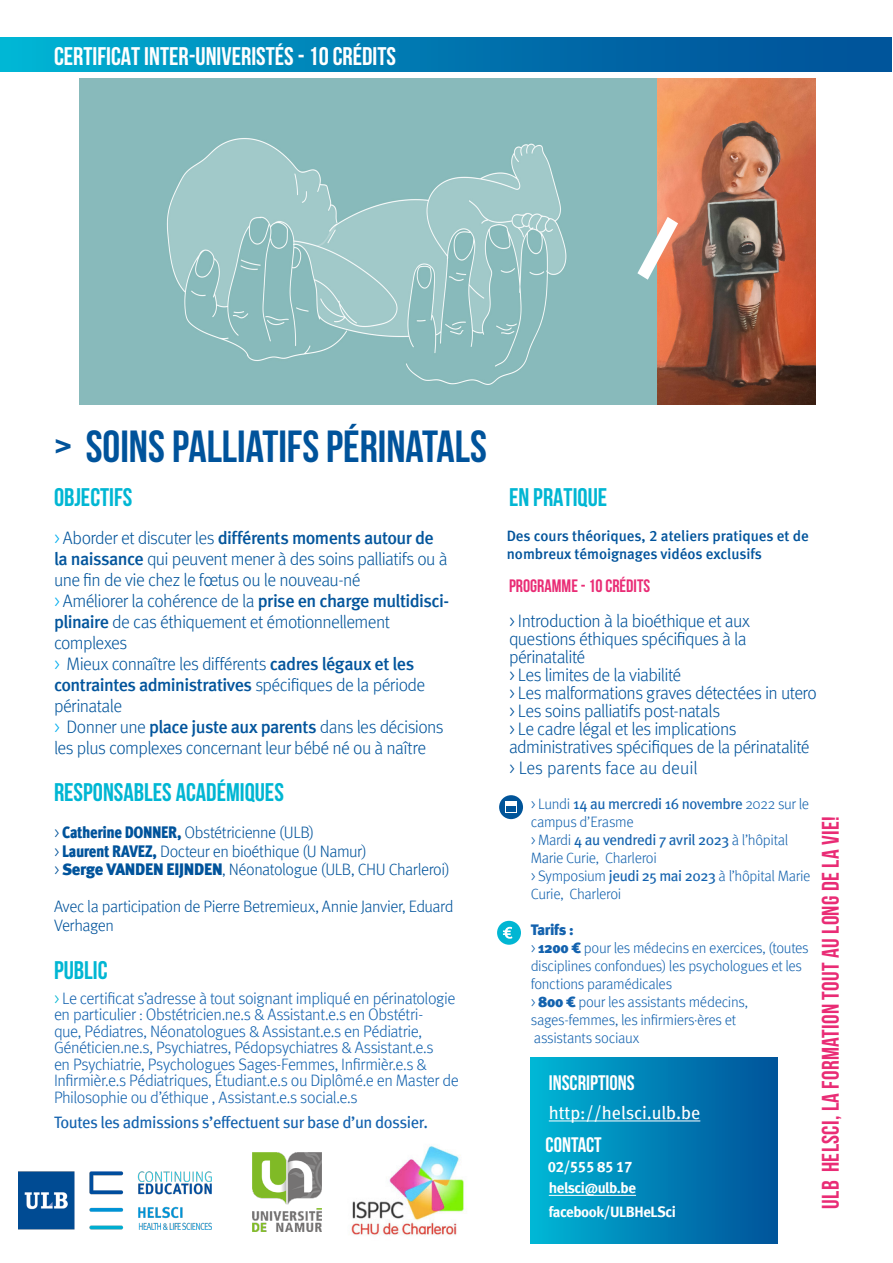
<style>
.page{position:relative;width:893px;height:1263px;background:#fff}
.page>*{position:absolute;margin:0;border:0;box-sizing:border-box;transform-origin:0 0}
.t1{font:700 45px "Bebas Neue";color:#00539b}
.t2{font:700 25.5px "Bebas Neue";color:#01b6d3}
.t3{font:700 25.5px "Bebas Neue";color:#fff}
.t4{font:700 24px "Bebas Neue";letter-spacing:.015em;color:#e92c75}
._2_Catégories{font:700 21px "Bebas Neue";color:#fff}
.t5{font:300 18px/21px "Meta";letter-spacing:-.035em;color:#03559c}
.t6{font:300 18px "Meta";letter-spacing:-.03em;color:#00539b}
.t7{font:300 18px "Meta";color:#00539b}
.t8{font:18px "Meta Book LF";color:#fff}
.t9{font:700 18px "Bebas Neue";color:#e92c75}
.t10{font:300 16.5px/16.5px "Meta";letter-spacing:-.03em;color:#1362ae}
.t11{font:300 16.5px "Meta";letter-spacing:-.03em;color:#00539b}
.t12{font:16.5px "Meta";letter-spacing:-.03em;color:#1362ae}
.t13{font:300 15px/18px "Meta";letter-spacing:-.025em;color:#1362ae}
.t14{font:15px "Meta Medium LF";color:#00539b}
.t15{font:15px "Meta Bold LF";letter-spacing:-.025em;color:#fff}
.t16{font:900 15px "Meta";letter-spacing:-.025em;color:#1362ae}
.s1{color:#00aeef}
.s2{font-family:"Meta Medium LF";font-weight:400}
.s3{font-family:"Meta Cond Black LF";font-weight:400}
.s4{font-weight:900}
.s5{font-family:"Meta Light LF";font-weight:400;color:#01b6d3}
.s6{font-weight:400}
</style>
<div class="page">
<div style="left:0;top:38px;width:892px;height:33px;background:linear-gradient(to right,#00aed1,#004894)"></div>
<div style="left:497px;top:921px;width:24px;height:24px;background:#01b6d3;border-radius:50%"></div>
<svg style="left:503px;top:927px;width:9px;height:12px"></svg>
<div style="left:499px;top:795px;width:24px;height:24px;background:#005499;border-radius:50%"></div>
<svg style="left:505px;top:801px;width:12px;height:12px"></svg>
<div style="left:506px;top:806px;width:10px;height:5px;background:#005499"></div>
<div style="left:531px;top:1057px;width:246px;height:187px;background:linear-gradient(to right,#00b5d5,#005199)"></div>
<hr style="left:549px;top:1121px;width:151px;height:1px;background:#fff">
<hr style="left:549px;top:1195px;width:87px;height:1px;background:#fff">
<img style="left:252px;top:1153px;width:70px;height:79px">
<img style="left:18px;top:1172px;width:193px;height:57px">
<img style="left:351px;top:1146px;width:113px;height:90px">
<img style="left:79px;top:79px;width:578px;height:325px">
<img style="left:657px;top:79px;width:159px;height:325px">
<svg style="left:637px;top:217px;width:41px;height:63px"></svg>
<p class="t3" style="left:54px;top:42px;width:344px">CERTIFICAT INTER-UNIVERISTÉS - 10 CRÉDITS</p>
<p class="t1" style="left:54px;top:422px;width:434px">&gt; SOINS PALLIATIFS PÉRINATALS</p>
<p class="t2" style="left:54px;top:483px;width:80px">OBJECTIFS</p>
<p class="t5" style="left:54px;top:527px;width:395px"><span class="s1">&gt;</span> Aborder et discuter les <span class="s2">différents moments autour de la naissance</span> qui peuvent mener à des soins palliatifs ou à une fin de vie chez le fœtus ou le nouveau-né</p>
<p class="t5" style="left:54px;top:590px;width:397px"><span class="s1">&gt;</span> Améliorer la cohérence de la <span class="s2">prise en charge multidisci&shy;plinaire</span> de cas éthiquement et émotionnellement</p>
<p class="t5" style="left:54px;top:632px;width:75px">complexes</p>
<p class="t5" style="left:54px;top:653px;width:373px"><span class="s1">&gt;</span> Mieux connaître les différents <span class="s2">cadres légaux et les contraintes administratives</span> spécifiques de la période périnatale</p>
<p class="t5" style="left:54px;top:716px;width:391px"><span class="s1">&gt;</span> Donner une <span class="s2">place juste aux parents</span> dans les décisions les plus complexes concernant leur bébé né ou à naître</p>
<p class="t2" style="left:54px;top:779px;width:231px">RESPONSABLES ACADÉMIQUES</p>
<p class="t11" style="left:54px;top:823px;width:262px">&gt; <span class="s3">Catherine DONNER,</span> Obstétricienne (ULB)</p>
<p class="t11" style="left:54px;top:842px;width:314px">&gt; <span class="s3">Laurent RAVEZ,</span> Docteur en bioéthique (U Namur)</p>
<p class="t11" style="left:54px;top:860px;width:397px">&gt; <span class="s4">Serge VANDEN EIJNDEN</span>, Néonatologue (ULB, CHU Charleroi)</p>
<p class="t11" style="left:54px;top:897px;width:401px">Avec la participation de Pierre Betremieux, Annie Janvier, Eduard</p>
<p class="t11" style="left:54px;top:916px;width:62px">Verhagen</p>
<p class="t2" style="left:54px;top:956px;width:55px">PUBLIC</p>
<p class="t10" style="left:54px;top:989px;width:406px"><span class="s5">&gt;</span> Le certificat s’adresse à tout soignant impliqué en périnatologie en particulier : Obstétricien.ne.s &amp; Assistant.e.s en Obstétri-<br>que, Pédiatres, Néonatologues &amp; Assistant.e.s en Pédiatrie, Généticien.ne.s, Psychiatres, Pédopsychiatres &amp; Assistant.e.s<br>en Psychiatrie, Psychologues Sages-Femmes, Infirmièr.e.s &amp; Infirmièr.e.s Pédiatriques, Étudiant.e.s ou Diplômé.e en Master de Philosophie ou d’éthique , Assistant.e.s social.e.s</p>
<p class="t12" style="left:54px;top:1112px;width:376px">Toutes les admissions s’effectuent sur base d’un dossier.</p>
<p class="t2" style="left:509px;top:483px;width:100px">EN PRATIQUE</p>
<p class="t14" style="left:507px;top:527px;width:303px">Des cours théoriques, 2 ateliers pratiques et de</p>
<p class="t14" style="left:507px;top:545px;width:257px">nombreux témoignages vidéos exclusifs</p>
<p class="t9" style="left:509px;top:576px;width:143px">PROGRAMME - 10 CRÉDITS</p>
<p class="t6" style="left:509px;top:610px;width:243px">&gt; Introduction à la bioéthique et aux</p>
<p class="t6" style="left:509px;top:628px;width:239px">questions éthiques spécifiques à la</p>
<p class="t6" style="left:509px;top:646px;width:78px">périnatalité</p>
<p class="t6" style="left:509px;top:664px;width:174px">&gt; Les limites de la viabilité</p>
<p class="t6" style="left:509px;top:682px;width:309px">&gt; Les malformations graves détectées in utero</p>
<p class="t6" style="left:509px;top:700px;width:213px">&gt; Les soins palliatifs post-natals</p>
<p class="t6" style="left:509px;top:718px;width:229px">&gt; Le cadre légal et les implications</p>
<p class="t6" style="left:509px;top:736px;width:302px">administratives spécifiques de la périnatalité</p>
<p class="t7" style="left:509px;top:758px;width:190px">&gt; Les parents face au deuil</p>
<p class="t13" style="left:531px;top:795px;width:280px">&gt; Lundi <span class="s6">14 au mercredi 16 novembre</span> 2022 sur le campus d’Erasme</p>
<p class="t13" style="left:531px;top:831px;width:259px">&gt; Mardi <span class="s6">4 au vendredi 7 avril 2023</span> à l’hôpital<br>Marie Curie, Charleroi</p>
<p class="t13" style="left:531px;top:867px;width:281px">&gt; Symposium <span class="s6">jeudi 25 mai 2023</span> à l’hôpital Marie<br>Curie, Charleroi</p>
<p class="t16" style="left:531px;top:921px;width:45px">Tarifs :</p>
<p class="t13" style="left:531px;top:939px;width:280px">&gt; <span class="s4">1200 €</span> pour les médecins en exercices, (toutes disciplines confondues) les psychologues et les fonctions paramédicales</p>
<p class="t13" style="left:531px;top:993px;width:219px">&gt; <span class="s4">800 €</span> pour les assistants médecins,</p>
<p class="t13" style="left:531px;top:1011px;width:207px">sages-femmes, les infirmiers·ères et</p>
<p class="t13" style="left:534px;top:1029px;width:107px">assistants sociaux</p>
<p class="_2_Catégories" style="left:549px;top:1072px;width:87px">INSCRIPTIONS</p>
<p class="t8" style="left:549px;top:1102px;width:153px">http://helsci.ulb.be</p>
<p class="_2_Catégories" style="left:546px;top:1133px;width:58px">CONTACT</p>
<p class="t15" style="left:548px;top:1158px;width:86px">02/555 85 17</p>
<p class="t15" style="left:549px;top:1179px;width:89px">helsci@ulb.be</p>
<p class="t15" style="left:549px;top:1202px;width:129px">facebook/ULBHeLSci</p>
<p class="t4" style="left:817px;top:1209px;width:394px;rotate:-90deg">ULB HELSCI, LA FORMATION TOUT AU LONG DE LA VIE!</p>
</div>
